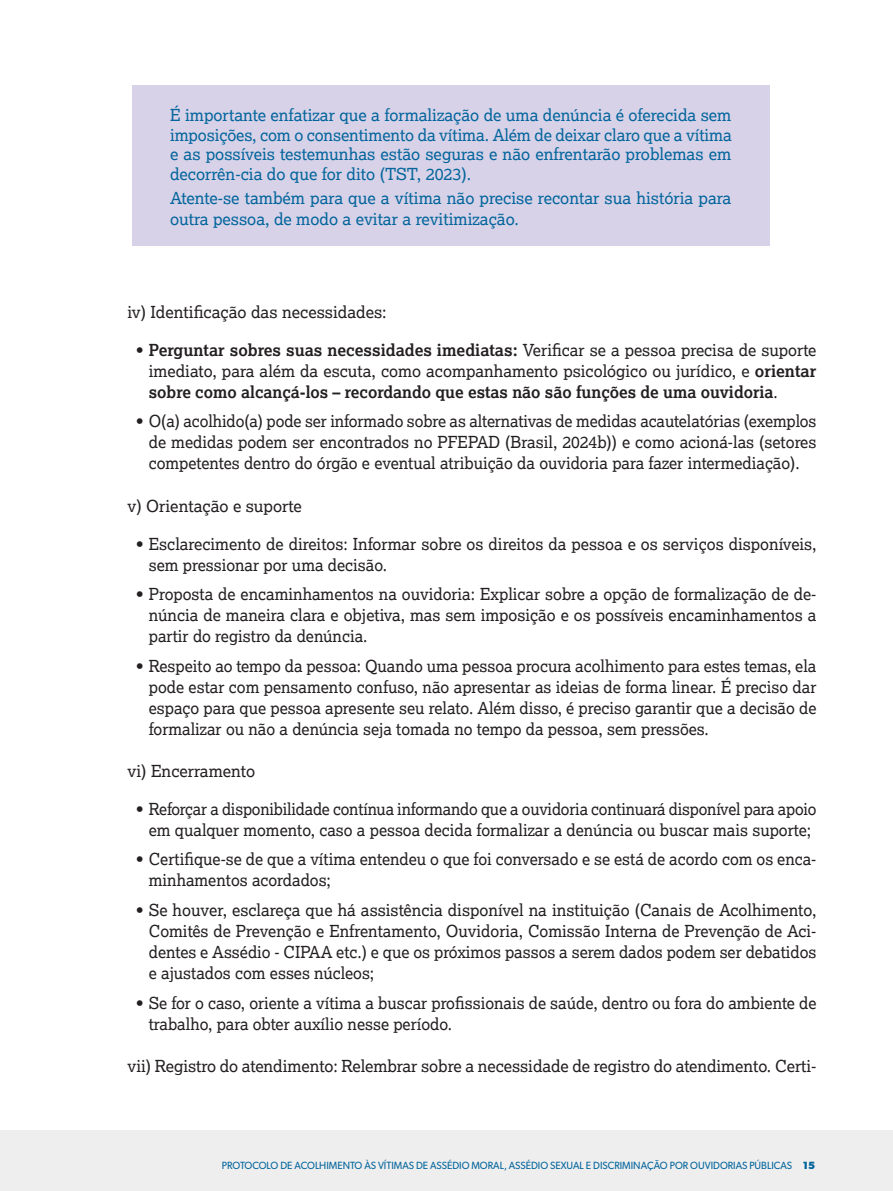
<style>
.page{position:relative;width:893px;height:1191px;background:#fff}
.page>*{position:absolute;margin:0;border:0;box-sizing:border-box;transform-origin:0 0}
.TEXTO_CORRENTE{font:16.5px/21px "Lexia";color:#231f20}
.TEXTO_CAIXA_DESTAQUE{font:16.5px/19.5px "Lexia";color:#03659c;text-align:justify}
.TEXTO_CORRENTE-2{font:16.5px/21px "Lexia";color:#231f20;text-align:justify;scale:.96 1}
.t1{font:700 16.5px/21px "Lexia";color:#231f20;text-align:justify}
.TEXTO_CORRENTE-3{font:16.5px/21px "Lexia";color:#231f20;text-align:center;scale:.95 1}
.t2{font:10.5px "Gibson";color:#03659c;scale:.95 1}
.s1{font-weight:400}
.s2{font-weight:700}
</style>
<div class="page">
<div style="left:0;top:1130px;width:893px;height:61px;background:#eeeeef"></div>
<div style="left:132px;top:85px;width:638px;height:34px;background:#d7d2e8"></div>
<div style="left:132px;top:92px;width:638px;height:109px;background:#d7d2e8"></div>
<div style="left:132px;top:174px;width:638px;height:72px;background:#d7d2e8"></div>
<p class="TEXTO_CAIXA_DESTAQUE" style="left:170px;top:105px;width:563px">É importante enfatizar que a formalização de uma denúncia é oferecida sem imposições, com o consentimento da vítima. Além de deixar claro que a vítima e as possíveis testemunhas estão seguras e não enfrentarão problemas em decorrên-cia do que for dito (TST, 2023).</p>
<p class="TEXTO_CAIXA_DESTAQUE" style="left:170px;top:187px;width:563px;line-height:21px">Atente-se também para que a vítima não precise recontar sua história para outra pessoa, de modo a evitar a revitimização.</p>
<p class="TEXTO_CORRENTE" style="left:128px;top:301px;width:261px">iv) Identificação das necessidades:</p>
<p class="t1" style="left:149px;top:339px;width:669px;text-indent:-13px">• Perguntar sobres suas necessidades imediatas: <span class="s1">Verificar se a pessoa precisa de suporte imediato, para além da escuta, como acompanhamento psicológico ou jurídico, e</span> orientar sobre como alcançá-los – recordando que estas não são funções de uma ouvidoria<span class="s1">.</span></p>
<p class="TEXTO_CORRENTE-2" style="left:149px;top:410px;width:697px;text-indent:-13px"><span class="s2">•</span> O(a) acolhido(a) pode ser informado sobre as alternativas de medidas acautelatórias (exemplos de medidas podem ser encontrados no PFEPAD (Brasil, 2024b)) e como acioná-las (setores competentes dentro do órgão e eventual atribuição da ouvidoria para fazer intermediação).</p>
<p class="TEXTO_CORRENTE" style="left:128px;top:494px;width:176px">v) Orientação e suporte</p>
<p class="TEXTO_CORRENTE" style="left:149px;top:532px;width:669px;text-indent:-13px"><span class="s2">•</span> Esclarecimento de direitos: Informar sobre os direitos da pessoa e os serviços disponíveis, sem pressionar por uma decisão.</p>
<p class="TEXTO_CORRENTE" style="left:149px;top:583px;width:669px;text-align:justify;text-indent:-13px"><span class="s2">•</span> Proposta de encaminhamentos na ouvidoria: Explicar sobre a opção de formalização de de&shy;núncia de maneira clara e objetiva, mas sem imposição e os possíveis encaminhamentos a partir do registro da denúncia.</p>
<p class="TEXTO_CORRENTE" style="left:149px;top:654px;width:669px;text-align:justify;text-indent:-13px"><span class="s2">•</span> Respeito ao tempo da pessoa: Quando uma pessoa procura acolhimento para estes temas, ela pode estar com pensamento confuso, não apresentar as ideias de forma linear. É preciso dar espaço para que pessoa apresente seu relato. Além disso, é preciso garantir que a decisão de formalizar ou não a denúncia seja tomada no tempo da pessoa, sem pressões.</p>
<p class="TEXTO_CORRENTE" style="left:128px;top:760px;width:129px">vi) Encerramento</p>
<p class="TEXTO_CORRENTE-3" style="left:136px;top:798px;width:718px"><span class="s2">•</span> Reforçar a disponibilidade contínua informando que a ouvidoria continuará disponível para apoio em qualquer momento, caso a pessoa decida formalizar a denúncia ou buscar mais suporte;</p>
<p class="TEXTO_CORRENTE" style="left:149px;top:848px;width:669px;text-indent:-13px"><span class="s2">•</span> Certifique-se de que a vítima entendeu o que foi conversado e se está de acordo com os enca&shy;minhamentos acordados;</p>
<p class="TEXTO_CORRENTE" style="left:149px;top:899px;width:669px;text-align:justify;text-indent:-13px"><span class="s2">•</span> Se houver, esclareça que há assistência disponível na instituição (Canais de Acolhimento, Comitês de Prevenção e Enfrentamento, Ouvidoria, Comissão Interna de Prevenção de Aci&shy;dentes e Assédio - CIPAA etc.) e que os próximos passos a serem dados podem ser debatidos e ajustados com esses núcleos;</p>
<p class="TEXTO_CORRENTE" style="left:149px;top:991px;width:669px;text-indent:-13px"><span class="s2">•</span> Se for o caso, oriente a vítima a buscar profissionais de saúde, dentro ou fora do ambiente de trabalho, para obter auxílio nesse período.</p>
<p class="TEXTO_CORRENTE" style="left:128px;top:1055px;width:690px">vii) Registro do atendimento: Relembrar sobre a necessidade de registro do atendimento. Certi-</p>
<p class="t2" style="left:222px;top:1159px;width:626px">PROTOCOLO DE ACOLHIMENTO ÀS VÍTIMAS DE ASSÉDIO MORAL, ASSÉDIO SEXUAL E DISCRIMINAÇÃO POR OUVIDORIAS PÚBLICAS <span class="s2">15</span></p>
</div>
